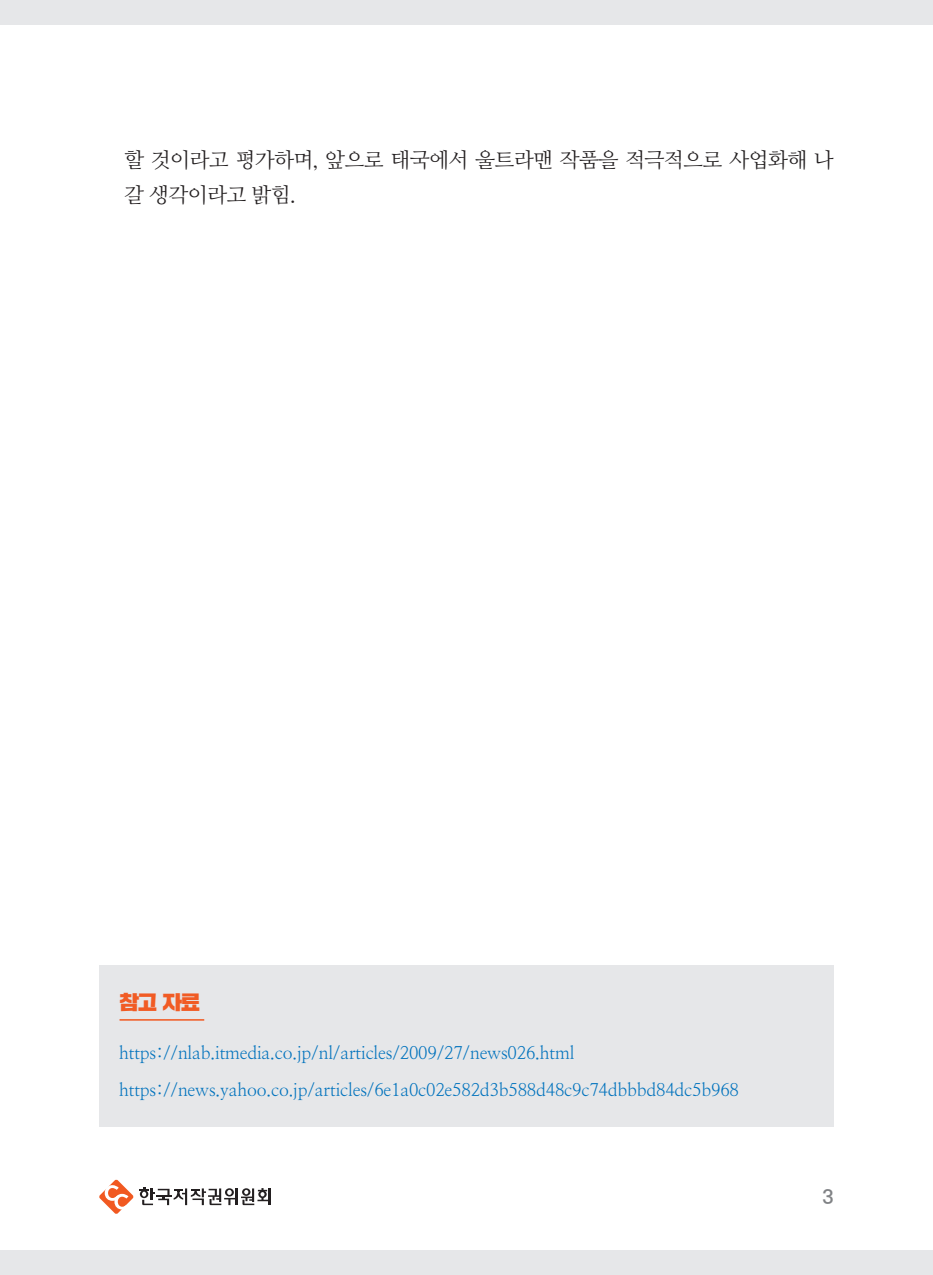
<style>
.page{position:relative;width:933px;height:1275px;background:#fff}
.page>*{position:absolute;margin:0;border:0;box-sizing:border-box;transform-origin:0 0}
.t1{font:21px/35px "Nanum Myeongjo OTF";letter-spacing:-.03em;color:#231f20}
.주황서브{font:19.43px "SD Gd Gothic";color:#f15b24}
.t2{font:700 19.25px "Ko Pub Dotum";color:#808285}
.t3{font:17.5px "Nanum Myeongjo OTF";letter-spacing:-.01em;color:#0072bd}
</style>
<div class="page">
<hr style="left:268px;top:1188px;width:3px;height:17px;background:#231f20">
<svg style="left:99px;top:1179px;width:169px;height:35px"></svg>
<div style="left:0;top:0;width:933px;height:25px;background:#e6e7e9"></div>
<div style="left:0;top:1250px;width:933px;height:25px;background:#e6e7e9"></div>
<div style="left:99px;top:965px;width:734px;height:161px;background:#e6e7e9"></div>
<hr style="left:119px;top:1019px;width:85px;height:2px;background:#f15b24">
<p class="t1" style="left:124px;top:141px;width:711px">할 것이라고 평가하며, 앞으로 태국에서 울트라맨 작품을 적극적으로 사업화해 나 갈 생각이라고 밝힘.</p>
<p class="주황서브" style="left:119px;top:993px;width:83px">참고 자료</p>
<p class="t3" style="left:119px;top:1042px;width:457px">https://nlab.itmedia.co.jp/nl/articles/2009/27/news026.html</p>
<p class="t3" style="left:119px;top:1078px;width:621px">https://news.yahoo.co.jp/articles/6e1a0c02e582d3b588d48c9c74dbbbd84dc5b968</p>
<p class="t2" style="left:823px;top:1187px;width:12px">3</p>
</div>
